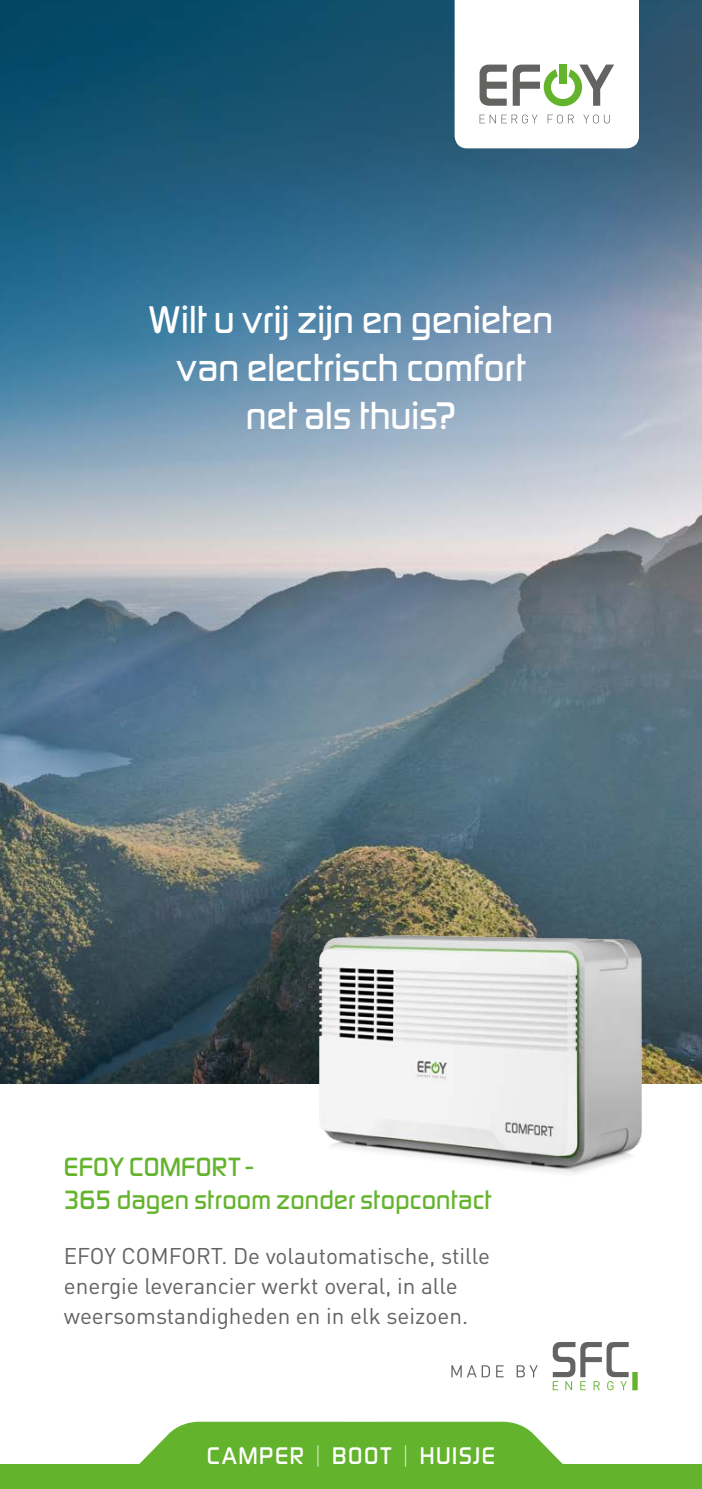
<style>
.page{position:relative;width:702px;height:1489px;background:#fff}
.page>*{position:absolute;margin:0;border:0;box-sizing:border-box;transform-origin:0 0}
.t1{font:500 40px/48px "Digital Sans EF";letter-spacing:.005em;color:#fff;text-align:center}
.t2{font:500 27.5px/33px "Digital Sans EF";letter-spacing:.01em;color:#64b32c}
.t3{font:500 25px "Digital Sans EF";letter-spacing:.06em;color:#fff}
.t4{font:22.5px/30px "DIN Pro";color:#636362}
.s1{font-weight:300}
</style>
<div class="page">
<div style="left:0;top:1463px;width:702px;height:25px;background:#64b32c"></div>
<img style="left:0;top:0;width:702px;height:1083px">
<img style="left:310px;top:924px;width:340px;height:249px">
<svg style="left:552px;top:1342px;width:85px;height:48px"></svg>
<svg style="left:451px;top:1365px;width:87px;height:12px"></svg>
<svg style="left:454px;top:0;width:185px;height:148px"></svg>
<div style="left:559px;top:65px;width:7px;height:19px;background:#64b32c"></div>
<svg style="left:139px;top:1421px;width:426px;height:43px;background:#77bc46"></svg>
<h1 class="t1" style="left:149px;top:295px;width:406px">Wilt u vrij zijn en genieten van electrisch comfort net als thuis?</h1>
<p class="t2" style="left:64px;top:1150px;width:429px">EFOY COMFORT -<br>365 dagen stroom zonder stopcontact</p>
<p class="t4" style="left:64px;top:1239px;width:427px">EFOY COMFORT. De volautomatische, stille energie leverancier werkt overal, in alle weersomstandigheden en in elk seizoen.</p>
<p class="t3" style="left:207px;top:1440px;width:290px">CAMPER <span class="s1">|</span> BOOT <span class="s1">|</span> HUISJE</p>
</div>
